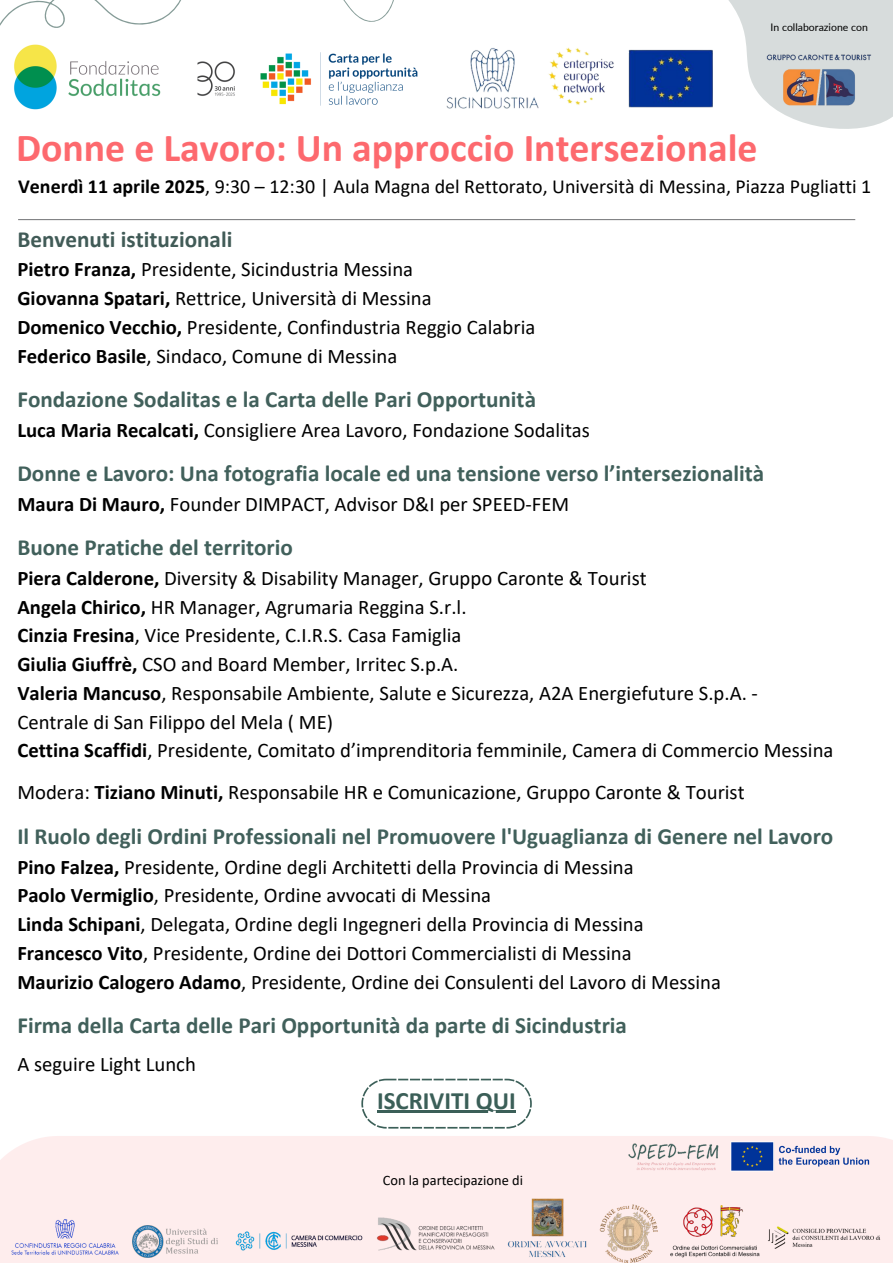
<style>
.page{position:relative;width:893px;height:1263px;background:#fff}
.page>*{position:absolute;margin:0;border:0;box-sizing:border-box;transform-origin:0 0}
.t1{font:700 39.83px "Calibri";color:#fd696e}
.t2{font:700 25.05px "Calibri";color:#3b5f58}
.t3{font:700 23.17px "Calibri";color:#41605b}
.t4{font:700 23.17px "Calibri";color:#415b57}
.t5{font:20.7px/28.7px "Calibri";color:#000}
.t6{font:19.95px "Calibri";color:#000}
.t7{font:14.4px "Calibri";color:#000}
.t8{font:10.5px "Lato";color:#000}
.s1{font-weight:700}
</style>
<div class="page">
<img style="left:201px;top:61px;width:34px;height:35px">
<img style="left:271px;top:95px;width:107px;height:11px">
<div style="left:0;top:1136px;width:893px;height:127px;background:#feeded"></div>
<svg style="left:0;top:0;width:201px;height:110px"></svg>
<svg style="left:260px;top:0;width:158px;height:95px"></svg>
<img style="left:619px;top:1136px;width:110px;height:51px">
<img style="left:729px;top:1140px;width:145px;height:33px">
<hr style="left:18px;top:219px;width:837px;height:1px;background:#717275">
<svg style="left:361px;top:1079px;width:171px;height:49px"></svg>
<hr style="left:377px;top:1111px;width:139px;height:2px;background:#3b5f58">
<img style="left:446px;top:47px;width:236px;height:62px">
<img style="left:670px;top:1205px;width:89px;height:53px">
<img style="left:376px;top:1215px;width:120px;height:37px">
<img style="left:1px;top:1214px;width:124px;height:49px">
<img style="left:593px;top:1192px;width:72px;height:71px">
<img style="left:230px;top:1229px;width:137px;height:24px">
<svg style="left:682px;top:0;width:211px;height:129px"></svg>
<img style="left:764px;top:50px;width:110px;height:58px">
<img style="left:503px;top:1195px;width:91px;height:68px">
<img style="left:764px;top:1222px;width:119px;height:33px">
<img style="left:132px;top:1226px;width:86px;height:31px">
<h5 class="t8" style="left:770px;top:20px;width:99px">In collaborazione con</h5>
<p class="t1" style="left:16px;top:131px;width:743px">Donne e Lavoro: Un approccio Intersezionale</p>
<p class="t6" style="left:18px;top:178px;width:854px"><span class="s1">Venerdì 11 aprile 2025</span>, 9:30 – 12:30 | Aula Magna del Rettorato, Università di Messina, Piazza Pugliatti 1</p>
<p class="t4" style="left:17px;top:229px;width:216px">Benvenuti istituzionali</p>
<p class="t5" style="left:17px;top:257px;width:519px"><span class="s1">Pietro Franza,</span> Presidente, Sicindustria Messina<br><span class="s1">Giovanna Spatari,</span> Rettrice, Università di Messina<br><span class="s1">Domenico Vecchio,</span> Presidente, Confindustria Reggio Calabria <span class="s1">Federico Basile</span>, Sindaco, Comune di Messina</p>
<p class="t3" style="left:17px;top:389px;width:520px">Fondazione Sodalitas e la Carta delle Pari Opportunità</p>
<p class="t5" style="left:17px;top:417px;width:574px"><span class="s1">Luca Maria Recalcati,</span> Consigliere Area Lavoro, Fondazione Sodalitas</p>
<p class="t3" style="left:17px;top:464px;width:748px">Donne e Lavoro: Una fotografia locale ed una tensione verso l’intersezionalità</p>
<p class="t5" style="left:17px;top:491px;width:553px"><span class="s1">Maura Di Mauro,</span> Founder DIMPACT, Advisor D&amp;I per SPEED-FEM</p>
<p class="t3" style="left:17px;top:538px;width:277px">Buone Pratiche del territorio</p>
<p class="t5" style="left:17px;top:565px;width:817px"><span class="s1">Piera Calderone,</span> Diversity &amp; Disability Manager, Gruppo Caronte &amp; Tourist<br><span class="s1">Angela Chirico,</span> HR Manager, Agrumaria Reggina S.r.l.<br><span class="s1">Cinzia Fresina</span>, Vice Presidente, C.I.R.S. Casa Famiglia<br><span class="s1">Giulia Giuffrè,</span> CSO and Board Member, Irritec S.p.A.<br><span class="s1">Valeria Mancuso</span>, Responsabile Ambiente, Salute e Sicurezza, A2A Energiefuture S.p.A. - Centrale di San Filippo del Mela ( ME)<br><span class="s1">Cettina Scaffidi</span>, Presidente, Comitato d’imprenditoria femminile, Camera di Commercio Messina</p>
<p class="t5" style="left:17px;top:780px;width:729px">Modera: <span class="s1">Tiziano Minuti,</span> Responsabile HR e Comunicazione, Gruppo Caronte &amp; Tourist</p>
<p class="t3" style="left:17px;top:826px;width:817px">Il Ruolo degli Ordini Professionali nel Promuovere l'Uguaglianza di Genere nel Lavoro</p>
<p class="t5" style="left:17px;top:854px;width:705px"><span class="s1">Pino Falzea,</span> Presidente, Ordine degli Architetti della Provincia di Messina<br><span class="s1">Paolo Vermiglio</span>, Presidente, Ordine avvocati di Messina<br><span class="s1">Linda Schipani</span>, Delegata, Ordine degli Ingegneri della Provincia di Messina <span class="s1">Francesco Vito</span>, Presidente, Ordine dei Dottori Commercialisti di Messina<br><span class="s1">Maurizio Calogero Adamo</span>, Presidente, Ordine dei Consulenti del Lavoro di Messina</p>
<p class="t3" style="left:17px;top:1015px;width:611px">Firma della Carta delle Pari Opportunità da parte di Sicindustria</p>
<h1 class="t5" style="left:17px;top:1052px;width:180px">A seguire Light Lunch</h1>
<h5 class="t2" style="left:377px;top:1090px;width:140px">ISCRIVITI QUI</h5>
<h4 class="t7" style="left:383px;top:1174px;width:142px">Con la partecipazione di</h4>
</div>
